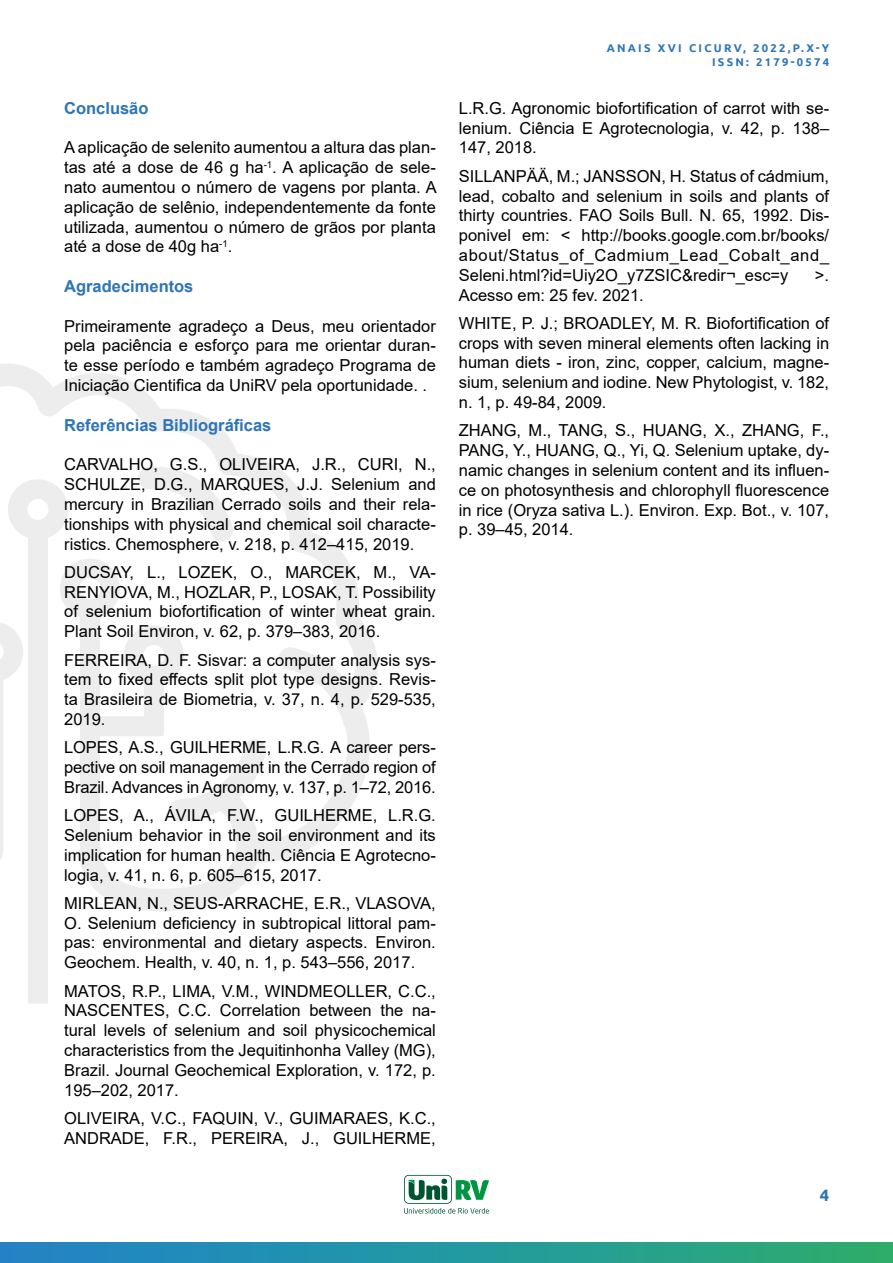
<style>
.page{position:relative;width:893px;height:1263px;background:#fff}
.page>*{position:absolute;margin:0;border:0;box-sizing:border-box;transform-origin:0 0}
.t1{font:16.5px/19.8px "Arial";color:#000;text-align:justify}
.t2{font:700 16.5px "Arial";color:#2d75b6}
.t3{font:700 16.5px "Ubuntu";color:#2e75b6}
.t4{font:700 11.25px/13.5px "Ubuntu";letter-spacing:.2em;color:#2e75b6;text-align:right}
</style>
<div class="page">
<div style="left:0;top:1242px;width:893px;height:21px;background:linear-gradient(to right,#1f83cd,#2bad70)"></div>
<div style="left:28px;top:911px;width:20px;height:92px;background:#ededed"></div>
<svg style="left:0;top:364px;width:378px;height:547px"></svg>
<svg style="left:138px;top:464px;width:95px;height:78px"></svg>
<svg style="left:404px;top:1175px;width:85px;height:38px"></svg>
<p class="t2" style="left:64px;top:96px;width:86px">Conclusão</p>
<p class="t1" style="left:64px;top:138px;width:374px">A aplicação de selenito aumentou a altura das plan&shy;tas até a dose de 46 g ha<sup>-1</sup>. A aplicação de sele&shy;nato aumentou o número de vagens por planta. A aplicação de selênio, independentemente da fonte utilizada, aumentou o número de grãos por planta até a dose de 40g ha<sup>-1</sup>.</p>
<p class="t2" style="left:64px;top:275px;width:131px">Agradecimentos</p>
<p class="t1" style="left:64px;top:316px;width:373px">Primeiramente agradeço a Deus, meu orientador pela paciência e esforço para me orientar duran&shy;te esse período e também agradeço Programa de Iniciação Cientifica da UniRV pela oportunidade. .</p>
<p class="t2" style="left:64px;top:413px;width:209px">Referências Bibliográficas</p>
<p class="t1" style="left:64px;top:454px;width:373px">CARVALHO, G.S., OLIVEIRA, J.R., CURI, N., SCHULZE, D.G., MARQUES, J.J. Selenium and mercury in Brazilian Cerrado soils and their rela&shy;tionships with physical and chemical soil characte&shy;ristics. Chemosphere, v. 218, p. 412–415, 2019.</p>
<p class="t1" style="left:64px;top:562px;width:373px">DUCSAY, L., LOZEK, O., MARCEK, M., VA-RENYIOVA, M., HOZLAR, P., LOSAK, T. Possibility of selenium biofortification of winter wheat grain.<br>Plant Soil Environ, v. 62, p. 379–383, 2016.</p>
<p class="t1" style="left:64px;top:650px;width:373px">FERREIRA, D. F. Sisvar: a computer analysis sys&shy;tem to fixed effects split plot type designs. Revis&shy;ta Brasileira de Biometria, v. 37, n. 4, p. 529-535, 2019.</p>
<p class="t1" style="left:64px;top:737px;width:373px">LOPES, A.S., GUILHERME, L.R.G. A career pers&shy;pective on soil management in the Cerrado region of Brazil. Advances in Agronomy, v. 137, p. 1–72, 2016.</p>
<p class="t1" style="left:64px;top:805px;width:373px">LOPES, A., ÁVILA, F.W., GUILHERME, L.R.G.<br>Selenium behavior in the soil environment and its implication for human health. Ciência E Agrotecno&shy;logia, v. 41, n. 6, p. 605–615, 2017.</p>
<p class="t1" style="left:64px;top:893px;width:373px">MIRLEAN, N., SEUS-ARRACHE, E.R., VLASOVA, O. Selenium deficiency in subtropical littoral pam&shy;pas: environmental and dietary aspects. Environ.<br>Geochem. Health, v. 40, n. 1, p. 543–556, 2017.</p>
<p class="t1" style="left:64px;top:981px;width:373px">MATOS, R.P., LIMA, V.M., WINDMEOLLER, C.C., NASCENTES, C.C. Correlation between the na&shy;tural levels of selenium and soil physicochemical characteristics from the Jequitinhonha Valley (MG), Brazil. Journal Geochemical Exploration, v. 172, p.<br>195–202, 2017.</p>
<p class="t1" style="left:64px;top:1108px;width:373px">OLIVEIRA, V.C., FAQUIN, V., GUIMARAES, K.C.,<br>ANDRADE, F.R., PEREIRA, J., GUILHERME,</p>
<p class="t4" style="left:607px;top:41px;width:224px">ANAIS XVI CICURV, 2022,P.X-Y<br>ISSN: 2179-0574</p>
<p class="t1" style="left:459px;top:98px;width:372px">L.R.G. Agronomic biofortification of carrot with se&shy;lenium. Ciência E Agrotecnologia, v. 42, p. 138– 147, 2018.</p>
<p class="t1" style="left:459px;top:166px;width:372px">SILLANPÄÄ, M.; JANSSON, H. Status of cádmium, lead, cobalto and selenium in soils and plants of thirty countries. FAO Soils Bull. N. 65, 1992. Dis&shy;ponivel em: &lt; http://books.google.com.br/books/ about/Status_of_Cadmium_Lead_Cobalt_and_ Seleni.html?id=Uiy2O_y7ZSIC&amp;redir¬_esc=y</p>
<p class="t1" style="left:815px;top:265px;width:16px">&gt;.</p>
<p class="t1" style="left:459px;top:280px;width:372px;line-height:28.3px">Acesso em: 25 fev. 2021.<br>WHITE, P. J.; BROADLEY, M. R. Biofortification of</p>
<p class="t1" style="left:459px;top:333px;width:372px">crops with seven mineral elements often lacking in human diets - iron, zinc, copper, calcium, magne&shy;sium, selenium and iodine. New Phytologist, v. 182, n. 1, p. 49-84, 2009.</p>
<p class="t1" style="left:459px;top:420px;width:372px">ZHANG, M., TANG, S., HUANG, X., ZHANG, F., PANG, Y., HUANG, Q., Yi, Q. Selenium uptake, dy&shy;namic changes in selenium content and its influen&shy;ce on photosynthesis and chlorophyll fluorescence in rice (Oryza sativa L.). Environ. Exp. Bot., v. 107, p. 39–45, 2014.</p>
<p class="t3" style="left:820px;top:1185px;width:11px">4</p>
</div>
